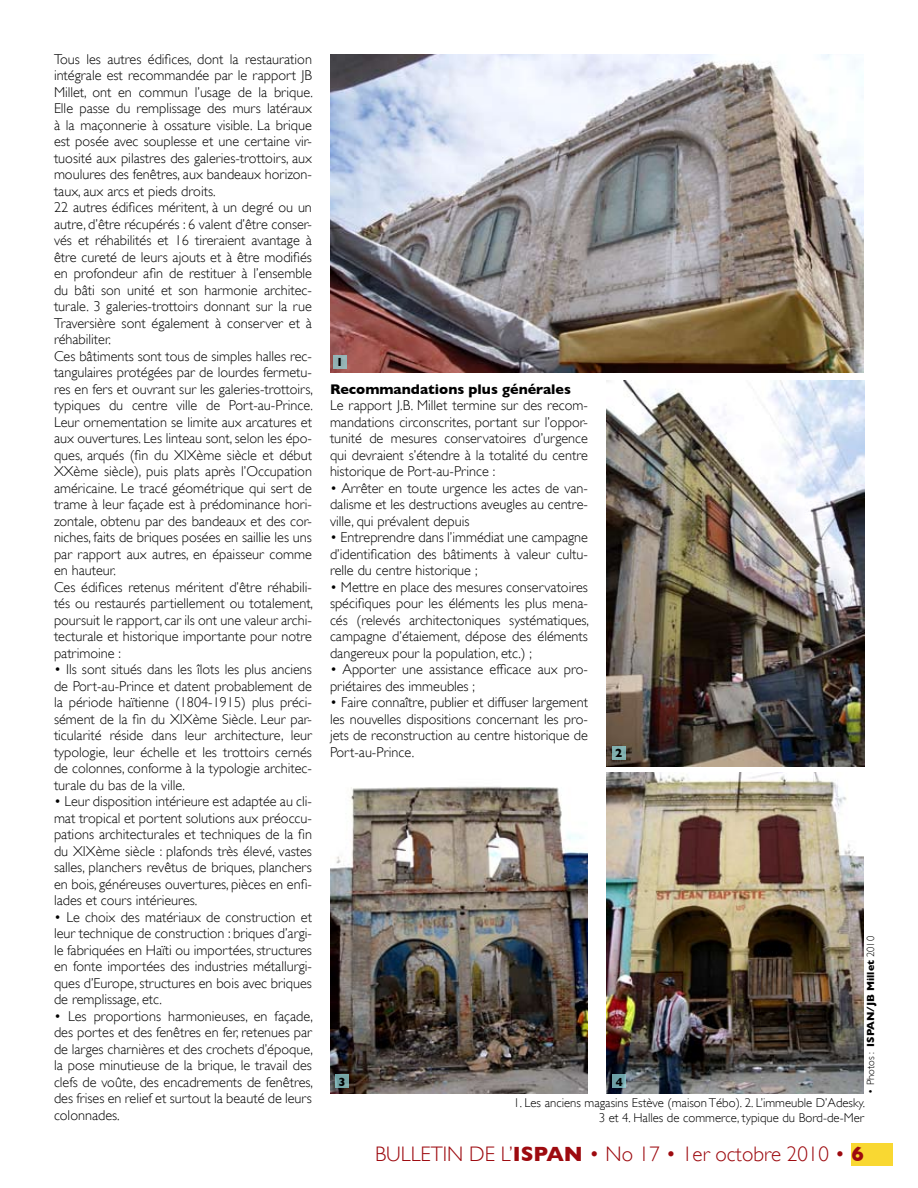
<style>
.page{position:relative;width:918px;height:1188px;background:#fff}
.page>*{position:absolute;margin:0;border:0;box-sizing:border-box;transform-origin:0 0}
.t1{font:300 21px "Gill Sans";color:#9d0a0f}
.t2{font:300 14.25px/16.5px "Gill Sans";color:#000;text-align:justify}
.t3{font:700 14.25px "Gill Sans";color:#000}
.t4{font:300 12.75px/15.3px "Gill Sans";color:#000;text-align:right}
.t5{font:700 12px "Gill Sans";color:#000}
.t6{font:700 10.5px "Gill Sans";color:#000}
.s1{font-weight:300}
.s2{font-weight:700}
</style>
<div class="page">
<div style="left:851px;top:1143px;width:42px;height:22px;background:#f9d832"></div>
<img style="left:330px;top:54px;width:534px;height:319px">
<img style="left:606px;top:380px;width:258px;height:386px">
<img style="left:606px;top:772px;width:258px;height:322px">
<img style="left:330px;top:786px;width:258px;height:308px">
<div style="left:333px;top:356px;width:13px;height:13px;background:#92b1b3"></div>
<div style="left:612px;top:746px;width:14px;height:14px;background:#82b1b0"></div>
<svg style="left:335px;top:1075px;width:14px;height:13px"></svg>
<svg style="left:613px;top:1075px;width:13px;height:13px"></svg>
<p class="t2" style="left:54px;top:51px;width:261px;text-align:left">Tous les autres édifices, dont la restauration intégrale est recommandée par le rapport JB Millet, ont en commun l’usage de la brique.<br>Elle passe du remplissage des murs latéraux à la maçonnerie à ossature visible. La brique est posée avec souplesse et une certaine vir&shy;tuosité aux pilastres des galeries-trottoirs, aux moulures des fenêtres, aux bandeaux horizon&shy;taux, aux arcs et pieds droits.<br>22 autres édifices méritent, à un degré ou un autre, d’être récupérés : 6 valent d’être conser&shy;vés et réhabilités et 16 tireraient avantage à être cureté de leurs ajouts et à être modifiés en profondeur afin de restituer à l’ensemble du bâti son unité et son harmonie architec&shy;turale. 3 galeries-trottoirs donnant sur la rue Traversière sont également à conserver et à réhabiliter.<br>Ces bâtiments sont tous de simples halles rec&shy;tangulaires protégées par de lourdes fermetu&shy;res en fers et ouvrant sur les galeries-trottoirs, typiques du centre ville de Port-au-Prince.<br>Leur ornementation se limite aux arcatures et aux ouvertures. Les linteau sont, selon les épo&shy;ques, arqués (fin du XIXème siècle et début XXème siècle), puis plats après l’Occupation américaine. Le tracé géométrique qui sert de trame à leur façade est à prédominance hori&shy;zontale, obtenu par des bandeaux et des cor&shy;niches, faits de briques posées en saillie les uns par rapport aux autres, en épaisseur comme en hauteur.<br>Ces édifices retenus méritent d’être réhabili&shy;tés ou restaurés partiellement ou totalement, poursuit le rapport, car ils ont une valeur archi&shy;tecturale et historique importante pour notre patrimoine :</p>
<p class="t2" style="left:54px;top:661px;width:260px">• Ils sont situés dans les îlots les plus anciens de Port-au-Prince et datent probablement de la période haïtienne (1804-1915) plus préci&shy;sément de la fin du XIXème Siècle. Leur par&shy;ticularité réside dans leur architecture, leur typologie, leur échelle et les trottoirs cernés de colonnes, conforme à la typologie architec&shy;turale du bas de la ville.</p>
<p class="t2" style="left:54px;top:793px;width:260px">• Leur disposition intérieure est adaptée au cli&shy;mat tropical et portent solutions aux préoccu&shy;pations architecturales et techniques de la fin du XIXème siècle : plafonds très élevé, vastes salles, planchers revêtus de briques, planchers en bois, généreuses ouvertures, pièces en enfi&shy;lades et cours intérieures.</p>
<p class="t2" style="left:54px;top:909px;width:260px">• Le choix des matériaux de construction et leur technique de construction : briques d’argi&shy;le fabriquées en Haïti ou importées, structures en fonte importées des industries métallurgi&shy;ques d’Europe, structures en bois avec briques de remplissage, etc.</p>
<p class="t2" style="left:54px;top:1008px;width:261px">• Les proportions harmonieuses, en façade, des portes et des fenêtres en fer, retenues par de larges charnières et des crochets d’époque, la pose minutieuse de la brique, le travail des clefs de voûte, des encadrements de fenêtres, des frises en relief et surtout la beauté de leurs colonnades.</p>
<p class="t5" style="left:336px;top:355px;width:4px">1</p>
<p class="t3" style="left:330px;top:381px;width:242px">Recommandations plus générales</p>
<p class="t2" style="left:330px;top:397px;width:260px">Le rapport J.B. Millet termine sur des recom&shy;mandations circonscrites, portant sur l’oppor&shy;tunité de mesures conservatoires d’urgence qui devraient s’étendre à la totalité du centre historique de Port-au-Prince :</p>
<p class="t2" style="left:330px;top:480px;width:260px">• Arrêter en toute urgence les actes de van&shy;dalisme et les destructions aveugles au centre&shy;ville, qui prévalent depuis</p>
<p class="t2" style="left:330px;top:529px;width:260px">• Entreprendre dans l’immédiat une campagne d’identification des bâtiments à valeur cultu&shy;relle du centre historique ;</p>
<p class="t2" style="left:330px;top:579px;width:261px">• Mettre en place des mesures conservatoires spécifiques pour les éléments les plus mena&shy;cés (relevés architectoniques systématiques, campagne d’étaiement, dépose des éléments dangereux pour la population, etc.) ;</p>
<p class="t2" style="left:330px;top:661px;width:260px">• Apporter une assistance efficace aux pro&shy;priétaires des immeubles ;</p>
<p class="t2" style="left:330px;top:694px;width:260px">• Faire connaître, publier et diffuser largement les nouvelles dispositions concernant les pro&shy;jets de reconstruction au centre historique de Port-au-Prince.</p>
<p class="t5" style="left:615px;top:746px;width:9px">2</p>
<p class="t5" style="left:338px;top:1074px;width:9px">3</p>
<p class="t5" style="left:616px;top:1074px;width:9px">4</p>
<p class="t6" style="left:865px;top:1094px;width:159px;rotate:-90deg"><span class="s1">• Photos :</span> ISPAN/JB Millet <span class="s1">2010</span></p>
<p class="t4" style="left:513px;top:1095px;width:353px">1. Les anciens magasins Estève (maison Tébo). 2. L’immeuble D’Adesky.<br>3 et 4. Halles de commerce, typique du Bord-de-Mer</p>
<h1 class="t1" style="left:375px;top:1141px;width:472px">BULLETIN DE L’<span class="s2">ISPAN</span> • No 17 • 1er octobre 2010 •</h1>
</div>
